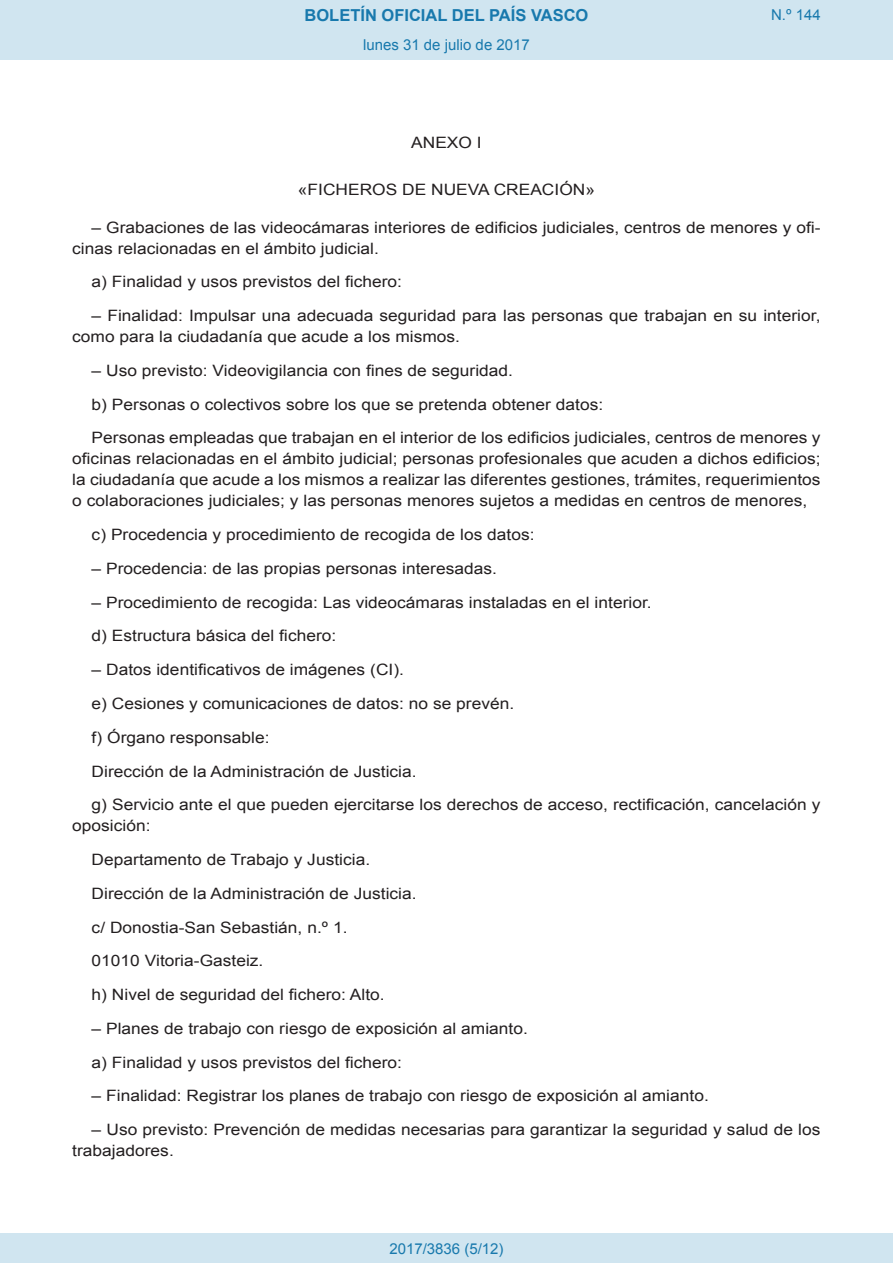
<style>
.page{position:relative;width:893px;height:1263px;background:#fff}
.page>*{position:absolute;margin:0;border:0;box-sizing:border-box;transform-origin:0 0}
.t1{font:700 16.5px "Arial";color:#1879ad}
.BOPVDetalle{font:15.6px/21px "Arial";color:#231f20;scale:1.11 1}
.BOPVClave{font:15.6px "Arial";color:#231f20;scale:1.11 1}
.Paginacion_Centro{font:15px "Arial";color:#1879ad}
</style>
<div class="page">
<div style="left:0;top:0;width:893px;height:60px;background:#d0e5f0"></div>
<div style="left:0;top:1233px;width:893px;height:30px;background:#d0e5f0"></div>
<p class="t1" style="left:305px;top:4px;width:285px">BOLETÍN OFICIAL DEL PAÍS VASCO</p>
<p class="Paginacion_Centro" style="left:363px;top:35px;width:168px">lunes 31 de julio de 2017</p>
<p class="Paginacion_Centro" style="left:771px;top:5px;width:51px">N.º 144</p>
<p class="BOPVClave" style="left:411px;top:132px;width:65px">ANEXO I</p>
<p class="BOPVClave" style="left:298px;top:179px;width:269px">«FICHEROS DE NUEVA CREACIÓN»</p>
<p class="BOPVDetalle" style="left:72px;top:217px;width:676px;text-indent:19px">– Grabaciones de las videocámaras interiores de edificios judiciales, centros de menores y ofi&shy;cinas relacionadas en el ámbito judicial.</p>
<p class="BOPVDetalle" style="left:92px;top:272px;width:281px">a) Finalidad y usos previstos del fichero:</p>
<p class="BOPVDetalle" style="left:72px;top:305px;width:675px;text-indent:19px">– Finalidad: Impulsar una adecuada seguridad para las personas que trabajan en su interior, como para la ciudadanía que acude a los mismos.</p>
<p class="BOPVDetalle" style="left:92px;top:360px;width:381px">– Uso previsto: Videovigilancia con fines de seguridad.</p>
<p class="BOPVDetalle" style="left:92px;top:394px;width:462px">b) Personas o colectivos sobre los que se pretenda obtener datos:</p>
<p class="BOPVDetalle" style="left:72px;top:428px;width:676px;text-align:justify;text-indent:19px">Personas empleadas que trabajan en el interior de los edificios judiciales, centros de menores y oficinas relacionadas en el ámbito judicial; personas profesionales que acuden a dichos edificios; la ciudadanía que acude a los mismos a realizar las diferentes gestiones, trámites, requerimientos o colaboraciones judiciales; y las personas menores sujetos a medidas en centros de menores,</p>
<p class="BOPVDetalle" style="left:92px;top:524px;width:401px">c) Procedencia y procedimiento de recogida de los datos:</p>
<p class="BOPVDetalle" style="left:92px;top:558px;width:367px">– Procedencia: de las propias personas interesadas.</p>
<p class="BOPVDetalle" style="left:92px;top:592px;width:506px">– Procedimiento de recogida: Las videocámaras instaladas en el interior.</p>
<p class="BOPVDetalle" style="left:92px;top:626px;width:222px">d) Estructura básica del fichero:</p>
<p class="BOPVDetalle" style="left:92px;top:659px;width:283px">– Datos identificativos de imágenes (CI).</p>
<p class="BOPVDetalle" style="left:92px;top:693px;width:382px">e) Cesiones y comunicaciones de datos: no se prevén.</p>
<p class="BOPVDetalle" style="left:92px;top:727px;width:162px">f) Órgano responsable:</p>
<p class="BOPVDetalle" style="left:92px;top:761px;width:294px">Dirección de la Administración de Justicia.</p>
<p class="BOPVDetalle" style="left:72px;top:794px;width:676px;text-indent:19px">g) Servicio ante el que pueden ejercitarse los derechos de acceso, rectificación, cancelación y oposición:</p>
<p class="BOPVDetalle" style="left:92px;top:849px;width:252px">Departamento de Trabajo y Justicia.</p>
<p class="BOPVDetalle" style="left:92px;top:883px;width:294px">Dirección de la Administración de Justicia.</p>
<p class="BOPVDetalle" style="left:92px;top:917px;width:232px">c/ Donostia-San Sebastián, n.º 1.</p>
<p class="BOPVDetalle" style="left:92px;top:950px;width:156px">01010 Vitoria-Gasteiz.</p>
<p class="BOPVDetalle" style="left:92px;top:984px;width:266px">h) Nivel de seguridad del fichero: Alto.</p>
<p class="BOPVDetalle" style="left:92px;top:1018px;width:394px">– Planes de trabajo con riesgo de exposición al amianto.</p>
<p class="BOPVDetalle" style="left:92px;top:1052px;width:281px">a) Finalidad y usos previstos del fichero:</p>
<p class="BOPVDetalle" style="left:92px;top:1085px;width:557px">– Finalidad: Registrar los planes de trabajo con riesgo de exposición al amianto.</p>
<p class="BOPVDetalle" style="left:72px;top:1119px;width:675px;text-indent:19px">– Uso previsto: Prevención de medidas necesarias para garantizar la seguridad y salud de los trabajadores.</p>
<p class="Paginacion_Centro" style="left:389px;top:1238px;width:116px">2017/3836 (5/12)</p>
</div>
